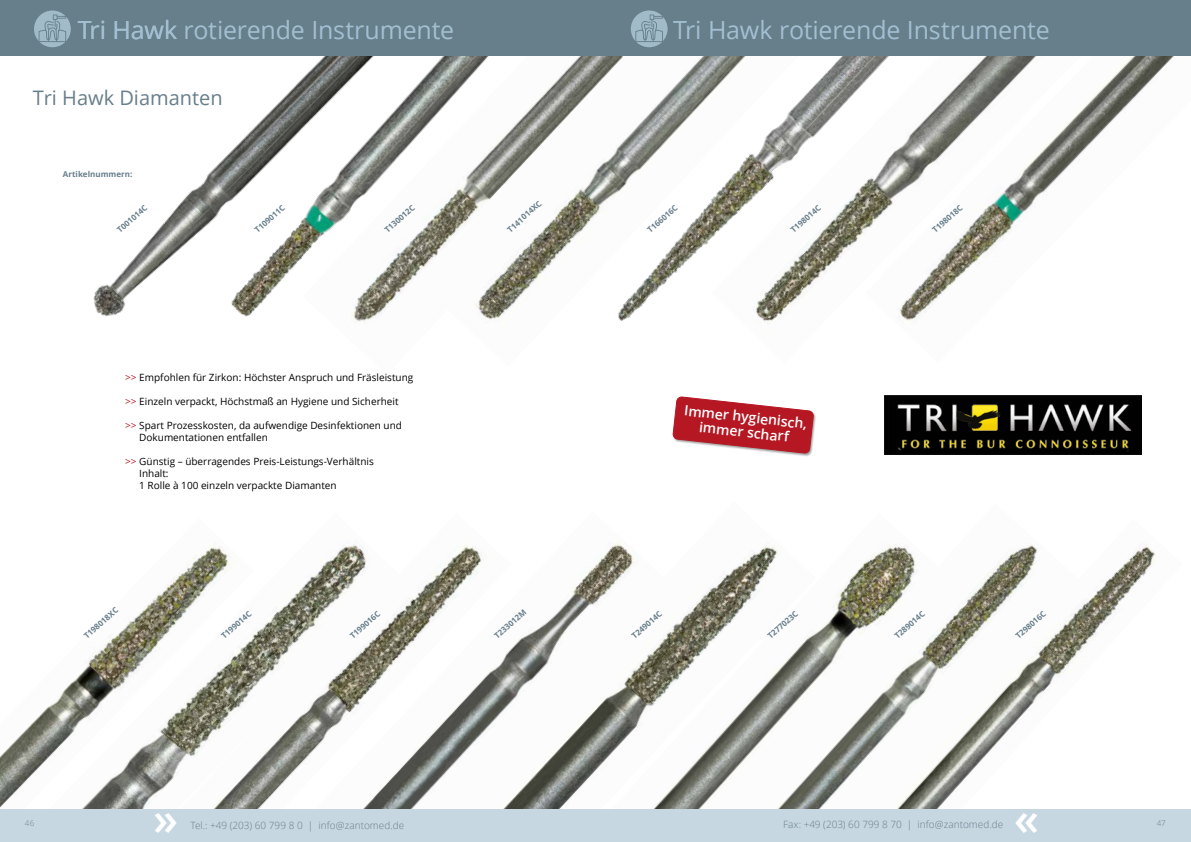
<style>
.page{position:relative;width:1191px;height:842px;background:#fff}
.page>*{position:absolute;margin:0;border:0;box-sizing:border-box;transform-origin:0 0}
.t1{font:600 45.3px "Open Sans";color:#fff}
.t2{font:25px "Open Sans";letter-spacing:-.01em;color:#a3bfd2}
.t3{font:20px "Open Sans";color:#677e8b}
.t4{font:600 14px/15px "Open Sans";color:#fff;text-align:center}
.t5{font:10px/12px "Open Sans";color:#000}
.t6{font:300 10px "Open Sans";letter-spacing:.005em;color:#677e8b}
.t7{font:700 8px "Open Sans";color:#677e8b}
.t8{font:300 8px "Open Sans";color:#677e8b}
.s1{color:#b51823}
</style>
<div class="page">
<img style="left:254px;top:588px;width:48px;height:221px">
<img style="left:0;top:546px;width:254px;height:263px">
<img style="left:302px;top:544px;width:114px;height:265px">
<img style="left:416px;top:546px;width:170px;height:263px">
<img style="left:586px;top:542px;width:116px;height:267px">
<img style="left:702px;top:545px;width:157px;height:264px">
<img style="left:859px;top:544px;width:297px;height:265px">
<div style="left:0;top:809px;width:595px;height:33px;background:#c7d7e2"></div>
<div style="left:586px;top:809px;width:605px;height:33px;background:#c7d7e2"></div>
<img style="left:93px;top:207px;width:84px;height:110px">
<img style="left:828px;top:56px;width:36px;height:210px">
<img style="left:864px;top:56px;width:310px;height:265px">
<img style="left:714px;top:56px;width:114px;height:276px">
<img style="left:556px;top:56px;width:158px;height:265px">
<img style="left:177px;top:56px;width:379px;height:266px">
<div style="left:0;top:0;width:595px;height:56px;background:#677e8b"></div>
<div style="left:583px;top:0;width:608px;height:56px;background:#677e8b"></div>
<svg style="left:34px;top:11px;width:37px;height:36px"></svg>
<svg style="left:631px;top:11px;width:36px;height:36px"></svg>
<img style="left:884px;top:395px;width:257px;height:59px">
<div style="left:672px;top:396px;width:144px;height:61px;background:#000;opacity:.4"></div>
<svg style="left:672px;top:397px;width:141px;height:56px"></svg>
<h2 class="t2" style="left:78px;top:12px;width:378px">Tri Hawk rotierende Instrumente</h2>
<h2 class="t2" style="left:673px;top:12px;width:378px">Tri Hawk rotierende Instrumente</h2>
<h2 class="t2" style="left:78px;top:12px;width:111px">Kategorie</h2>
<h2 class="t2" style="left:673px;top:12px;width:111px">Kategorie</h2>
<h3 class="t3" style="left:33px;top:84px;width:191px">Tri Hawk Diamanten</h3>
<p class="t7" style="left:63px;top:168px;width:71px">Artikelnummern:</p>
<p class="t7" style="left:115px;top:227px;width:39px;rotate:-42deg">T001014C</p>
<p class="t7" style="left:252px;top:227px;width:39px;rotate:-42deg">T109011C</p>
<p class="t7" style="left:382px;top:227px;width:39px;rotate:-42deg">T130012C</p>
<p class="t7" style="left:505px;top:226px;width:44px;rotate:-42deg">T141014XC</p>
<p class="t7" style="left:645px;top:227px;width:39px;rotate:-42deg">T166016C</p>
<p class="t7" style="left:788px;top:227px;width:39px;rotate:-42deg">T198014C</p>
<p class="t7" style="left:930px;top:227px;width:39px;rotate:-42deg">T198018C</p>
<p class="t5" style="left:125px;top:371px;width:290px"><span class="s1">&gt;&gt;</span> Empfohlen für Zirkon: Höchster Anspruch und Fräsleistung</p>
<p class="t5" style="left:125px;top:395px;width:275px"><span class="s1">&gt;&gt;</span> Einzeln verpackt, Höchstmaß an Hygiene und Sicherheit</p>
<p class="t5" style="left:139px;top:419px;width:264px;text-indent:-14px"><span class="s1">&gt;&gt;</span> Spart Prozesskosten, da aufwendige Desinfektionen und<br>Dokumentationen entfallen</p>
<p class="t5" style="left:139px;top:455px;width:236px;text-indent:-14px"><span class="s1">&gt;&gt;</span> Günstig – überragendes Preis-Leistungs-Verhältnis<br>Inhalt:<br>1 Rolle à 100 einzeln verpackte Diamanten</p>
<h3 class="t4" style="left:685px;top:403px;width:125px;rotate:6deg">Immer hygienisch, immer scharf</h3>
<p class="t7" style="left:81px;top:633px;width:44px;rotate:-42deg">T198018XC</p>
<p class="t7" style="left:219px;top:633px;width:39px;rotate:-42deg">T199014C</p>
<p class="t7" style="left:347px;top:633px;width:39px;rotate:-42deg">T199016C</p>
<p class="t7" style="left:492px;top:633px;width:41px;rotate:-42deg">T233012M</p>
<p class="t7" style="left:629px;top:633px;width:39px;rotate:-42deg">T249014C</p>
<p class="t7" style="left:765px;top:633px;width:39px;rotate:-42deg">T277023C</p>
<p class="t7" style="left:892px;top:633px;width:39px;rotate:-42deg">T289014C</p>
<p class="t7" style="left:1013px;top:633px;width:39px;rotate:-42deg">T298016C</p>
<h1 class="t1" style="left:153px;top:788px;width:27px">»</h1>
<p class="t6" style="left:190px;top:819px;width:215px">Tel.: +49 (203) 60 799 8 0 | info@zantomed.de</p>
<p class="t6" style="left:783px;top:818px;width:221px">Fax: +49 (203) 60 799 8 70 | info@zantomed.de</p>
<h1 class="t1" style="left:1039px;top:858px;width:27px;rotate:-180deg">»</h1>
<p class="t8" style="left:25px;top:818px;width:11px">46</p>
<p class="t8" style="left:1156px;top:818px;width:11px">47</p>
</div>
